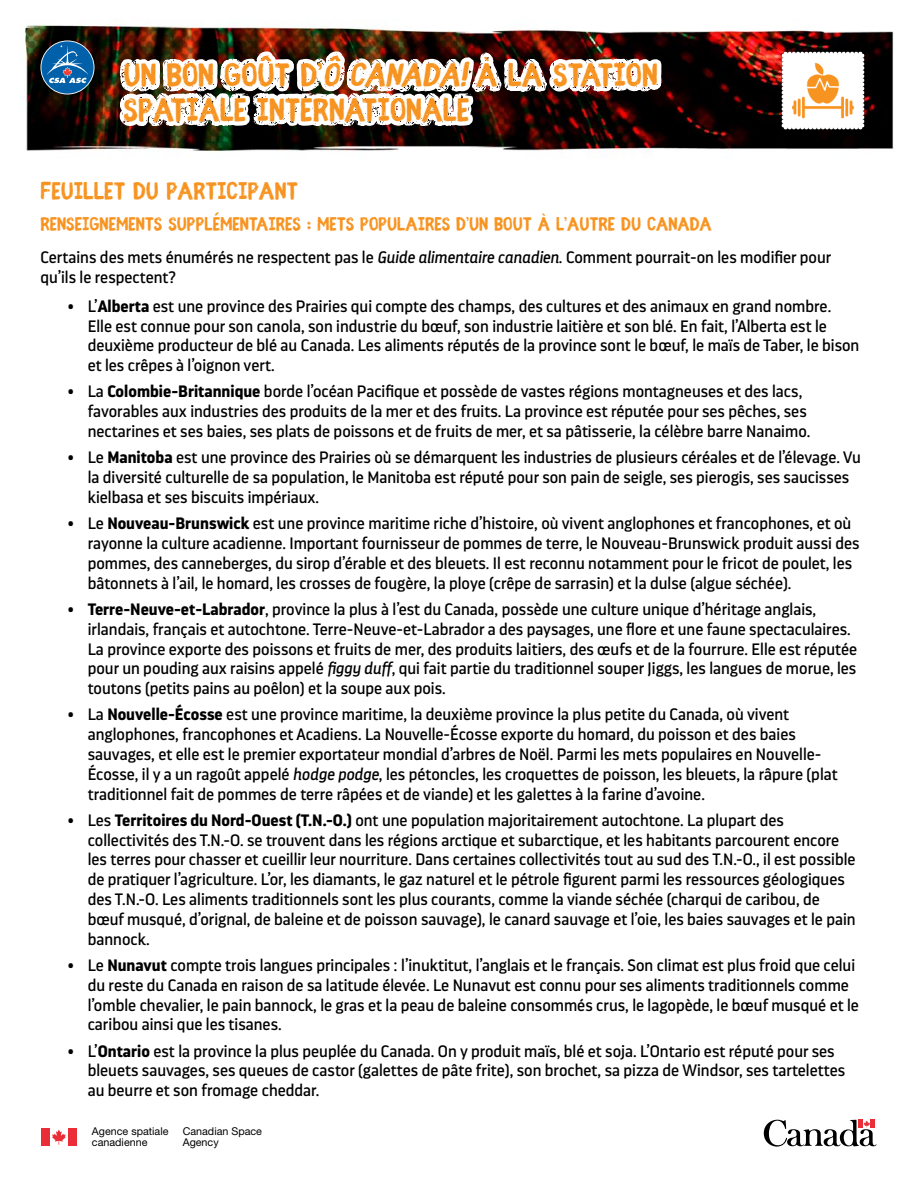
<style>
.page{position:relative;width:918px;height:1188px;background:#fff}
.page>*{position:absolute;margin:0;border:0;box-sizing:border-box;transform-origin:0 0}
.t1{font:700 36px/34.5px "Fibre Vintage Full";color:#f79421}
.t2{font:700 27px "Fibre Vintage Full";color:#f79421}
.t3{font:700 21px "Fibre Vintage Full";color:#f79421}
.t4{font:16.5px/19.8px "Darwin Pro";color:#000}
.t5{font:10.8px/10.8px "Helvetica Neue LT Std";color:#000}
.s1{font-style:italic}
.s2{font-weight:700}
</style>
<div class="page">
<img style="left:24px;top:24px;width:870px;height:127px">
<img style="left:41px;top:20px;width:631px;height:138px">
<svg style="left:764px;top:1120px;width:112px;height:27px"></svg>
<img style="left:776px;top:43px;width:94px;height:95px">
<div style="left:41px;top:1128px;width:9px;height:18px;background:#eb2d37"></div>
<svg style="left:52px;top:1129px;width:14px;height:16px"></svg>
<div style="left:68px;top:1128px;width:9px;height:18px;background:#eb2d37"></div>
<h1 class="t1" style="left:123px;top:58px;width:536px">UN BON GOÛT D’<span class="s1">Ô CANADA!</span> À LA STATION<br>SPATIALE INTERNATIONALE</h1>
<h2 class="t2" style="left:40px;top:175px;width:259px">FEUILLET DU PARTICIPANT</h2>
<p class="t3" style="left:40px;top:212px;width:673px">RENSEIGNEMENTS SUPPLÉMENTAIRES : METS POPULAIRES D’UN BOUT À L’AUTRE DU CANADA</p>
<p class="t4" style="left:40px;top:247px;width:792px">Certains des mets énumérés ne respectent pas le <span class="s1">Guide alimentaire canadien</span>. Comment pourrait-on les modifier pour qu’ils le respectent?</p>
<p class="t4" style="left:88px;top:296px;width:773px;text-indent:-20px">• L’<span class="s2">Alberta</span> est une province des Prairies qui compte des champs, des cultures et des animaux en grand nombre.<br>Elle est connue pour son canola, son industrie du bœuf, son industrie laitière et son blé. En fait, l’Alberta est le deuxième producteur de blé au Canada. Les aliments réputés de la province sont le bœuf, le maïs de Taber, le bison et les crêpes à l’oignon vert.</p>
<p class="t4" style="left:88px;top:381px;width:724px;text-indent:-20px">• La <span class="s2">Colombie-Britannique</span> borde l’océan Pacifique et possède de vastes régions montagneuses et des lacs, favorables aux industries des produits de la mer et des fruits. La province est réputée pour ses pêches, ses nectarines et ses baies, ses plats de poissons et de fruits de mer, et sa pâtisserie, la célèbre barre Nanaimo.</p>
<p class="t4" style="left:88px;top:447px;width:775px;text-indent:-20px">• Le <span class="s2">Manitoba</span> est une province des Prairies où se démarquent les industries de plusieurs céréales et de l’élevage. Vu la diversité culturelle de sa population, le Manitoba est réputé pour son pain de seigle, ses pierogis, ses saucisses kielbasa et ses biscuits impériaux.</p>
<p class="t4" style="left:88px;top:513px;width:773px;text-indent:-20px">• Le <span class="s2">Nouveau-Brunswick</span> est une province maritime riche d’histoire, où vivent anglophones et francophones, et où rayonne la culture acadienne. Important fournisseur de pommes de terre, le Nouveau-Brunswick produit aussi des pommes, des canneberges, du sirop d’érable et des bleuets. Il est reconnu notamment pour le fricot de poulet, les bâtonnets à l’ail, le homard, les crosses de fougère, la ploye (crêpe de sarrasin) et la dulse (algue séchée).</p>
<p class="t4" style="left:88px;top:599px;width:771px;text-indent:-20px">• <span class="s2">Terre-Neuve-et-Labrador</span>, province la plus à l’est du Canada, possède une culture unique d’héritage anglais, irlandais, français et autochtone. Terre-Neuve-et-Labrador a des paysages, une flore et une faune spectaculaires.<br>La province exporte des poissons et fruits de mer, des produits laitiers, des œufs et de la fourrure. Elle est réputée pour un pouding aux raisins appelé <span class="s1">figgy duff</span>, qui fait partie du traditionnel souper Jiggs, les langues de morue, les toutons (petits pains au poêlon) et la soupe aux pois.</p>
<p class="t4" style="left:88px;top:704px;width:751px;text-indent:-20px">• La <span class="s2">Nouvelle-Écosse</span> est une province maritime, la deuxième province la plus petite du Canada, où vivent anglophones, francophones et Acadiens. La Nouvelle-Écosse exporte du homard, du poisson et des baies sauvages, et elle est le premier exportateur mondial d’arbres de Noël. Parmi les mets populaires en Nouvelle-Écosse, il y a un ragoût appelé <span class="s1">hodge podge</span>, les pétoncles, les croquettes de poisson, les bleuets, la râpure (plat traditionnel fait de pommes de terre râpées et de viande) et les galettes à la farine d’avoine.</p>
<p class="t4" style="left:88px;top:810px;width:769px;text-indent:-20px">• Les <span class="s2">Territoires du Nord-Ouest (T.N.-O.)</span> ont une population majoritairement autochtone. La plupart des collectivités des T.N.-O. se trouvent dans les régions arctique et subarctique, et les habitants parcourent encore les terres pour chasser et cueillir leur nourriture. Dans certaines collectivités tout au sud des T.N.-O., il est possible de pratiquer l’agriculture. L’or, les diamants, le gaz naturel et le pétrole figurent parmi les ressources géologiques des T.N.-O. Les aliments traditionnels sont les plus courants, comme la viande séchée (charqui de caribou, de bœuf musqué, d’orignal, de baleine et de poisson sauvage), le canard sauvage et l’oie, les baies sauvages et le pain bannock.</p>
<p class="t4" style="left:88px;top:955px;width:773px;text-indent:-20px">• Le <span class="s2">Nunavut</span> compte trois langues principales : l’inuktitut, l’anglais et le français. Son climat est plus froid que celui du reste du Canada en raison de sa latitude élevée. Le Nunavut est connu pour ses aliments traditionnels comme l’omble chevalier, le pain bannock, le gras et la peau de baleine consommés crus, le lagopède, le bœuf musqué et le caribou ainsi que les tisanes.</p>
<p class="t4" style="left:88px;top:1041px;width:759px;text-indent:-20px">• L’<span class="s2">Ontario</span> est la province la plus peuplée du Canada. On y produit maïs, blé et soja. L’Ontario est réputé pour ses bleuets sauvages, ses queues de castor (galettes de pâte frite), son brochet, sa pizza de Windsor, ses tartelettes au beurre et son fromage cheddar.</p>
<p class="t5" style="left:92px;top:1126px;width:78px">Agence spatiale canadienne</p>
<p class="t5" style="left:183px;top:1126px;width:81px">Canadian Space<br>Agency</p>
</div>
